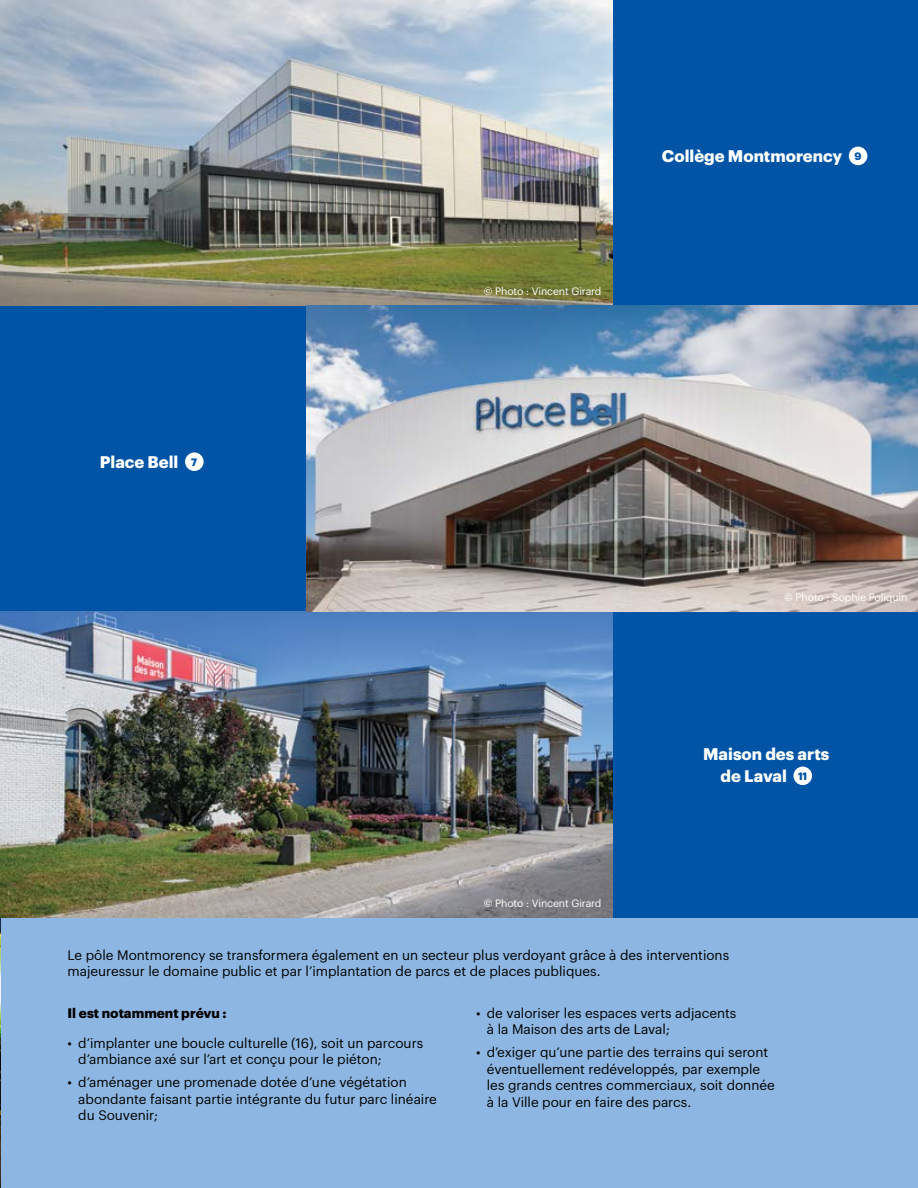
<style>
.page{position:relative;width:918px;height:1188px;background:#fff}
.page>*{position:absolute;margin:0;border:0;box-sizing:border-box;transform-origin:0 0}
.t1{font:700 16.5px/21.9px "Graphik";color:#fff;text-align:center}
.t2{font:13.5px/16.5px "Graphik";color:#000}
.t3{font:700 13.5px "Graphik";color:#000}
.t4{font:10.5px "Graphik";letter-spacing:-.01em;color:#fff}
.s1{font-size:10.5px;color:#0054a6}
</style>
<div class="page">
<div style="left:0;top:917px;width:918px;height:271px;background:#8db7e2"></div>
<div style="left:0;top:0;width:918px;height:917px;background:#0054a6"></div>
<img style="left:0;top:917px;width:1px;height:271px">
<img style="left:0;top:0;width:612px;height:306px">
<img style="left:0;top:612px;width:612px;height:305px">
<img style="left:306px;top:306px;width:612px;height:306px">
<div style="left:849px;top:147px;width:18px;height:18px;background:#fff;border-radius:50%"></div>
<div style="left:185px;top:452px;width:19px;height:19px;background:#fff;border-radius:50%"></div>
<div style="left:793px;top:767px;width:19px;height:18px;background:#fff;border-radius:50%"></div>
<p class="t1" style="left:100px;top:451px;width:99px">Place Bell <span class="s1">7</span></p>
<p class="t4" style="left:484px;top:285px;width:119px">© Photo : Vincent Girard</p>
<p class="t1" style="left:662px;top:146px;width:201px">Collège Montmorency <span class="s1">9</span></p>
<p class="t4" style="left:484px;top:897px;width:119px">© Photo : Vincent Girard</p>
<p class="t4" style="left:784px;top:592px;width:125px">© Photo : Sophie Poliquin</p>
<p class="t1" style="left:703px;top:744px;width:128px">Maison des arts de Laval <span class="s1">11</span></p>
<p class="t2" style="left:67px;top:947px;width:663px">Le pôle Montmorency se transformera également en un secteur plus verdoyant grâce à des interventions majeuressur le domaine public et par l’implantation de parcs et de places publiques.</p>
<p class="t3" style="left:68px;top:1006px;width:161px">Il est notamment prévu :</p>
<p class="t2" style="left:78px;top:1035px;width:346px;text-indent:-11px">• d’implanter une boucle culturelle (16), soit un parcours d’ambiance axé sur l’art et conçu pour le piéton;</p>
<p class="t2" style="left:78px;top:1075px;width:360px;text-indent:-11px">• d’aménager une promenade dotée d’une végétation abondante faisant partie intégrante du futur parc linéaire du Souvenir;</p>
<p class="t2" style="left:487px;top:1005px;width:251px;text-indent:-11px">• de valoriser les espaces verts adjacents à la Maison des arts de Laval;</p>
<p class="t2" style="left:487px;top:1045px;width:289px;text-indent:-11px">• d’exiger qu’une partie des terrains qui seront éventuellement redéveloppés, par exemple les grands centres commerciaux, soit donnée à la Ville pour en faire des parcs.</p>
</div>
